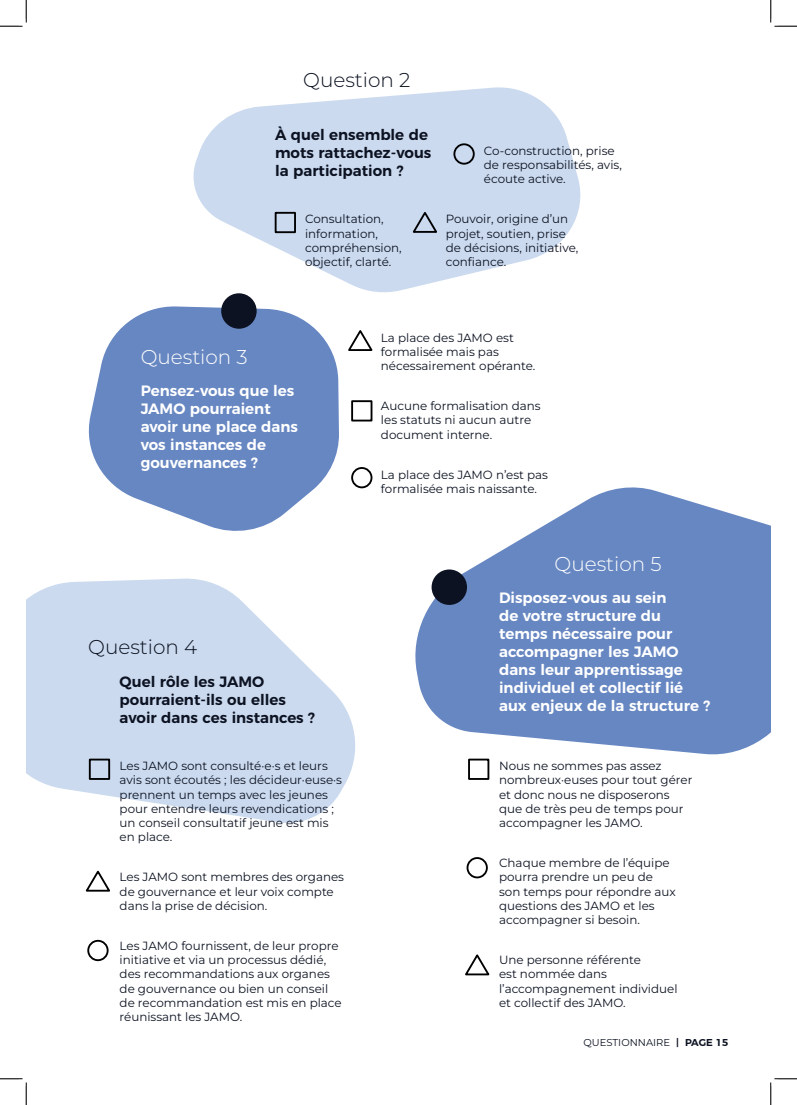
<style>
.page{position:relative;width:797px;height:1105px;background:#fff}
.page>*{position:absolute;margin:0;border:0;box-sizing:border-box;transform-origin:0 0}
.t1{font:100 20px "Montserrat";color:#fff}
.t2{font:100 20px "Montserrat";color:#0c1221}
.t3{font:600 15px/18px "Montserrat";color:#fff}
.t4{font:600 15px/18px "Montserrat";color:#0c1221}
.t5{font:100 11.88px/14.2px "Montserrat";color:#0c1221}
.t6{font:100 10px "Montserrat";color:#0c1221}
.s1{font-weight:600}
</style>
<div class="page">
<svg style="left:88px;top:306px;width:251px;height:225px;fill:#6787c2"></svg>
<svg style="left:193px;top:87px;width:388px;height:207px;fill:#cbdaef"></svg>
<div style="left:351px;top:400px;width:21px;height:21px;border:2px solid #000001"></div>
<div style="left:351px;top:467px;width:21px;height:21px;border:2px solid #000001;border-radius:50%"></div>
<svg style="left:348px;top:330px;width:25px;height:21px"></svg>
<div style="left:275px;top:212px;width:21px;height:21px;border:2px solid #000001"></div>
<div style="left:453px;top:143px;width:21px;height:22px;border:2px solid #000001;border-radius:50%"></div>
<svg style="left:410px;top:210px;width:29px;height:24px"></svg>
<div style="left:221px;top:293px;width:36px;height:36px;background:#0c1221;border-radius:50%"></div>
<svg style="left:26px;top:578px;width:330px;height:245px;fill:#cbdaef"></svg>
<svg style="left:415px;top:487px;width:355px;height:268px;fill:#6787c2"></svg>
<div style="left:87px;top:940px;width:22px;height:21px;border:2px solid #000001;border-radius:50%"></div>
<div style="left:466px;top:857px;width:22px;height:21px;border:2px solid #000001;border-radius:50%"></div>
<svg style="left:85px;top:870px;width:25px;height:22px"></svg>
<svg style="left:465px;top:954px;width:25px;height:22px"></svg>
<div style="left:431px;top:569px;width:36px;height:36px;background:#0c1221;border-radius:50%"></div>
<div style="left:89px;top:759px;width:21px;height:21px;border:2px solid #000001"></div>
<div style="left:468px;top:759px;width:21px;height:21px;border:2px solid #000001"></div>
<svg style="left:0;top:0;width:27px;height:27px"></svg>
<svg style="left:0;top:1078px;width:27px;height:27px"></svg>
<svg style="left:770px;top:0;width:27px;height:27px"></svg>
<svg style="left:770px;top:1078px;width:27px;height:27px"></svg>
<h1 class="t2" style="left:303px;top:67px;width:109px">Question 2</h1>
<p class="t4" style="left:275px;top:124px;width:158px">À quel ensemble de mots rattachez-vous la participation ?</p>
<p class="t5" style="left:305px;top:212px;width:98px">Consultation, information, compréhension, objectif, clarté.</p>
<p class="t5" style="left:484px;top:143px;width:139px">Co-construction, prise de responsabilités, avis, écoute active.</p>
<p class="t5" style="left:446px;top:212px;width:134px">Pouvoir, origine d’un projet, soutien, prise de décisions, initiative, confiance.</p>
<h1 class="t1" style="left:141px;top:343px;width:108px">Question 3</h1>
<p class="t3" style="left:141px;top:380px;width:159px">Pensez-vous que les<br>JAMO pourraient avoir une place dans vos instances de gouvernances ?</p>
<h1 class="t2" style="left:88px;top:634px;width:110px">Question 4</h1>
<p class="t4" style="left:120px;top:671px;width:197px">Quel rôle les JAMO pourraient-ils ou elles avoir dans ces instances ?</p>
<p class="t5" style="left:120px;top:758px;width:224px">Les JAMO sont consulté·e·s et leurs avis sont écoutés ; les décideur·euse·s prennent un temps avec les jeunes pour entendre leurs revendications ; un conseil consultatif jeune est mis en place.</p>
<p class="t5" style="left:120px;top:870px;width:226px">Les JAMO sont membres des organes de gouvernance et leur voix compte dans la prise de décision.</p>
<p class="t5" style="left:120px;top:938px;width:223px">Les JAMO fournissent, de leur propre initiative et via un processus dédié, des recommandations aux organes de gouvernance ou bien un conseil de recommandation est mis en place réunissant les JAMO.</p>
<p class="t5" style="left:381px;top:330px;width:156px">La place des JAMO est formalisée mais pas nécessairement opérante.</p>
<p class="t5" style="left:381px;top:398px;width:161px">Aucune formalisation dans les statuts ni aucun autre document interne.</p>
<p class="t5" style="left:381px;top:467px;width:168px">La place des JAMO n’est pas formalisée mais naissante.</p>
<h1 class="t1" style="left:554px;top:551px;width:108px">Question 5</h1>
<p class="t3" style="left:499px;top:587px;width:213px">Disposez-vous au sein<br>de votre structure du temps nécessaire pour accompagner les JAMO dans leur apprentissage individuel et collectif lié aux enjeux de la structure ?</p>
<p class="t5" style="left:499px;top:758px;width:195px">Nous ne sommes pas assez nombreux·euses pour tout gérer et donc nous ne disposerons que de très peu de temps pour accompagner les JAMO.</p>
<p class="t5" style="left:499px;top:855px;width:178px">Chaque membre de l’équipe pourra prendre un peu de son temps pour répondre aux questions des JAMO et les accompagner si besoin.</p>
<p class="t5" style="left:499px;top:952px;width:180px">Une personne référente<br>est nommée dans l’accompagnement individuel et collectif des JAMO.</p>
<p class="t6" style="left:583px;top:1036px;width:146px">QUESTIONNAIRE <span class="s1">| PAGE 15</span></p>
</div>
